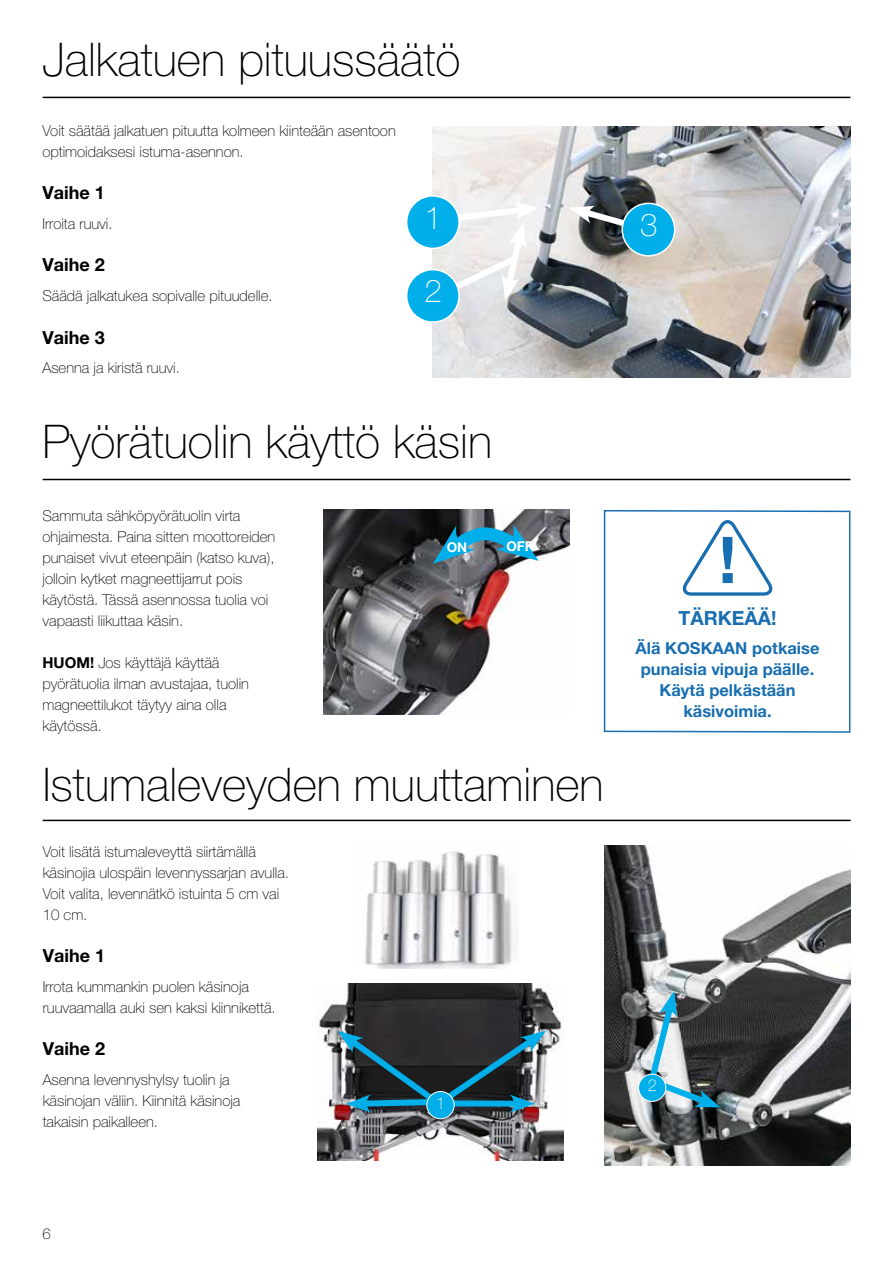
<style>
.page{position:relative;width:893px;height:1263px;background:#fff}
.page>*{position:absolute;margin:0;border:0;box-sizing:border-box;transform-origin:0 0}
.t1{font:100 46.5px "Helvetica Neue LT Pro";color:#000}
.t2{font:100 31.5px "Helvetica Neue LT Pro";color:#fff}
.t3{font:700 19.5px "Helvetica Neue LT Pro";color:#186eb0}
.t4{font:700 18px "Helvetica Neue LT Pro";color:#000}
.t5{font:700 16.5px/21px "Helvetica Neue LT Pro";color:#186eb0;text-align:center}
.t6{font:100 16.35px "Helvetica Neue LT Pro";color:#fff}
.t7{font:100 15px/21px "Helvetica Neue LT Pro";color:#000}
.t8{font:700 13.5px "Helvetica Neue LT Pro";color:#fff}
.s1{font-weight:700}
</style>
<div class="page">
<hr style="left:43px;top:97px;width:807px;height:1px;background:#000">
<img style="left:433px;top:127px;width:417px;height:250px">
<svg style="left:432px;top:202px;width:107px;height:104px"></svg>
<svg style="left:569px;top:204px;width:99px;height:37px"></svg>
<div style="left:407px;top:196px;width:52px;height:52px;background:#00afe9;border-radius:50%"></div>
<div style="left:406px;top:195px;width:54px;height:54px;border:2px solid #fff;border-radius:50%"></div>
<div style="left:407px;top:270px;width:52px;height:52px;background:#00afe9;border-radius:50%"></div>
<div style="left:406px;top:269px;width:54px;height:54px;border:2px solid #fff;border-radius:50%"></div>
<div style="left:622px;top:203px;width:53px;height:53px;background:#00afe9;border-radius:50%"></div>
<div style="left:621px;top:203px;width:54px;height:54px;border:2px solid #fff;border-radius:50%"></div>
<hr style="left:43px;top:479px;width:807px;height:1px;background:#000">
<img style="left:323px;top:510px;width:247px;height:204px">
<svg style="left:433px;top:522px;width:106px;height:42px;background:#408098"></svg>
<svg style="left:603px;top:510px;width:248px;height:223px"></svg>
<svg style="left:678px;top:520px;width:95px;height:77px"></svg>
<hr style="left:43px;top:820px;width:808px;height:1px;background:#000">
<img style="left:365px;top:851px;width:148px;height:118px">
<img style="left:317px;top:984px;width:247px;height:176px">
<img style="left:604px;top:846px;width:247px;height:319px">
<svg style="left:643px;top:991px;width:78px;height:119px;background:#697d84"></svg>
<svg style="left:338px;top:1031px;width:208px;height:83px;background:#314953"></svg>
<div style="left:427px;top:1091px;width:27px;height:28px;background:#00afe9;border-radius:50%"></div>
<div style="left:426px;top:1091px;width:29px;height:28px;border:1px solid #fff;border-radius:50%"></div>
<div style="left:638px;top:1074px;width:28px;height:27px;background:#00afe9;border-radius:50%"></div>
<div style="left:638px;top:1074px;width:28px;height:28px;border:1px solid #fff;border-radius:50%"></div>
<h1 class="t1" style="left:43px;top:33px;width:419px">Jalkatuen pituussäätö</h1>
<p class="t7" style="left:43px;top:120px;width:355px">Voit säätää jalkatuen pituutta kolmeen kiinteään asentoon optimoidaksesi istuma-asennon.</p>
<p class="t4" style="left:43px;top:182px;width:64px">Vaihe 1</p>
<p class="t7" style="left:43px;top:213px;width:72px">Irroita ruuvi.</p>
<p class="t4" style="left:43px;top:254px;width:64px">Vaihe 2</p>
<p class="t7" style="left:43px;top:285px;width:232px">Säädä jalkatukea sopivalle pituudelle.</p>
<p class="t4" style="left:43px;top:326px;width:64px">Vaihe 3</p>
<p class="t7" style="left:43px;top:357px;width:139px">Asenna ja kiristä ruuvi.</p>
<h2 class="t2" style="left:424px;top:199px;width:19px">1</h2>
<h2 class="t2" style="left:424px;top:273px;width:19px">2</h2>
<h1 class="t1" style="left:43px;top:415px;width:451px">Pyörätuolin käyttö käsin</h1>
<p class="t7" style="left:43px;top:505px;width:234px">Sammuta sähköpyörätuolin virta ohjaimesta. Paina sitten moottoreiden punaiset vivut eteenpäin (katso kuva), jolloin kytket magneettijarrut pois käytöstä. Tässä asennossa tuolia voi vapaasti liikuttaa käsin.</p>
<p class="t7" style="left:43px;top:652px;width:208px"><span class="s1">HUOM!</span> Jos käyttäjä käyttää pyörätuolia ilman avustajaa, tuolin magneettilukot täytyy aina olla käytössä.</p>
<p class="t8" style="left:447px;top:538px;width:22px">ON</p>
<p class="t8" style="left:506px;top:537px;width:28px">OFF</p>
<h1 class="t1" style="left:43px;top:758px;width:562px">Istumaleveyden muuttaminen</h1>
<p class="t7" style="left:43px;top:841px;width:248px">Voit lisätä istumaleveyttä siirtämällä käsinojia ulospäin levennyssarjan avulla.<br>Voit valita, levennätkö istuinta 5 cm vai 10 cm.</p>
<p class="t4" style="left:43px;top:945px;width:64px">Vaihe 1</p>
<p class="t7" style="left:43px;top:976px;width:234px">Irrota kummankin puolen käsinoja ruuvaamalla auki sen kaksi kiinnikettä.</p>
<p class="t4" style="left:43px;top:1038px;width:64px">Vaihe 2</p>
<p class="t7" style="left:43px;top:1069px;width:199px">Asenna levennyshylsy tuolin ja käsinojan väliin. Kiinnitä käsinoja takaisin paikalleen.</p>
<p class="t6" style="left:436px;top:1093px;width:11px">1</p>
<h2 class="t2" style="left:640px;top:207px;width:19px">3</h2>
<h3 class="t3" style="left:678px;top:606px;width:100px">TÄRKEÄÄ!</h3>
<p class="t5" style="left:636px;top:638px;width:185px">Älä KOSKAAN potkaise punaisia vipuja päälle.<br>Käytä pelkästään käsivoimia.</p>
<p class="t6" style="left:648px;top:1076px;width:11px">2</p>
<p class="t7" style="left:43px;top:1223px;width:10px">6</p>
</div>
